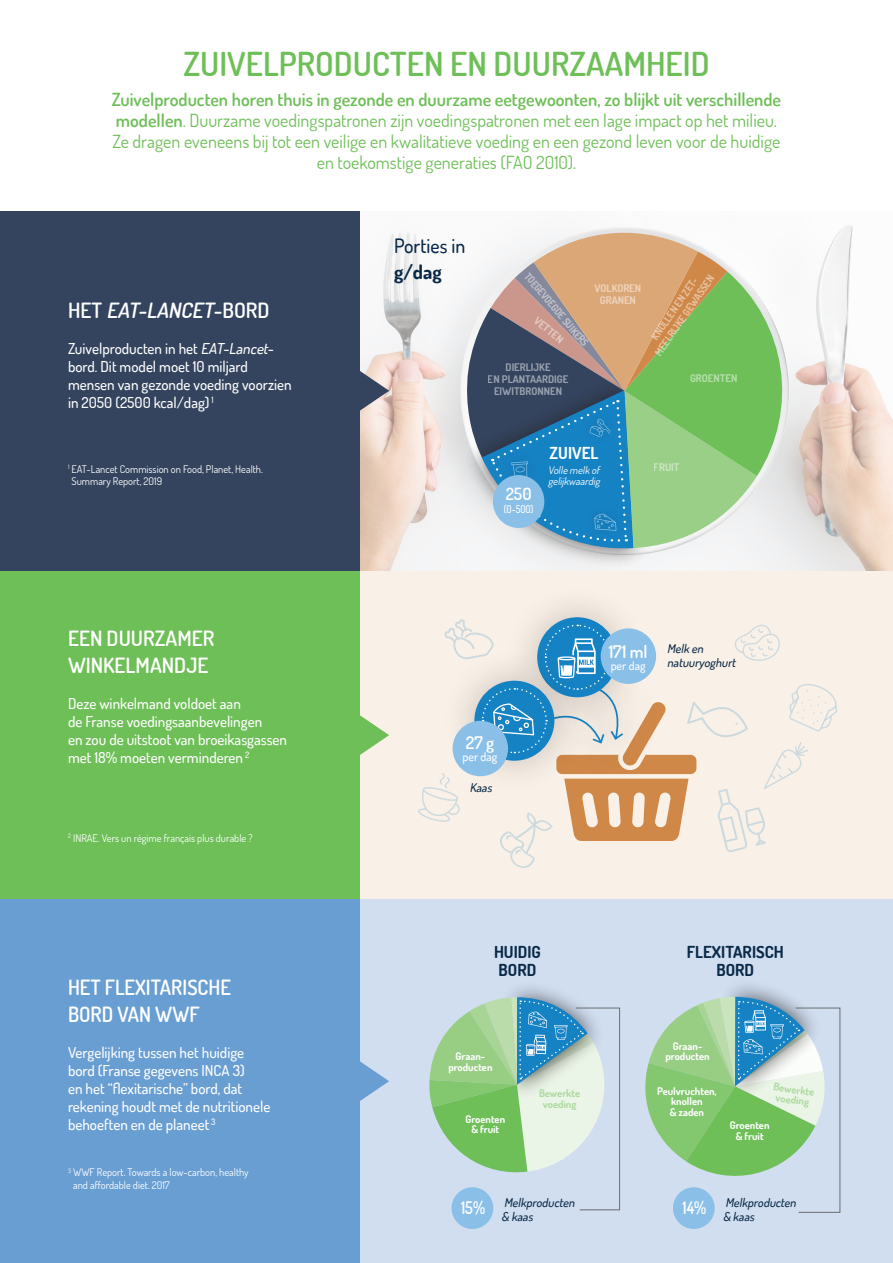
<style>
.page{position:relative;width:893px;height:1263px;background:#fff}
.page>*{position:absolute;margin:0;border:0;box-sizing:border-box;transform-origin:0 0}
.t1{font:600 33px "Dosis";color:#6ebf58}
.t2{font:600 21px/27px "Dosis";color:#fff;scale:.96 1}
.t3{font:600 21px/27px "Dosis";color:#fff}
.t4{font:italic 600 21px "Dosis";color:#fff}
.t5{font:500 19.8px "Dosis";color:#092947}
.t6{font:700 19.8px "Dosis";color:#092947}
.t7{font:18px/21px "Dosis";color:#6ebf58;text-align:center}
.t8{font:600 17.4px "Dosis";color:#fff}
.t9{font:600 17.4px "Dosis";color:#fff;scale:.9 1}
.t10{font:600 16.8px "Dosis";color:#fff}
.t11{font:700 16.5px/18px "Dosis";color:#092947}
.t12{font:700 16.5px "Dosis";color:#fff}
.t13{font:500 15px/18px "Dosis";color:#fff}
.t14{font:italic 500 12.15px/13.8px "Dosis";color:#092947}
.t15{font:500 12px "Dosis";color:#fff}
.t16{font:500 10.8px "Dosis";color:#fff;scale:.9 1}
.t17{font:10.5px/12.6px "Dosis";color:#fff}
.t18{font:700 10.5px/10.5px "Dosis";color:#fff;text-align:center}
.t19{font:700 10.5px/12px "Dosis";color:#fff;text-align:center;scale:.95 1}
.t20{font:700 10.5px/10.5px "Dosis";color:#6ebf58;text-align:center}
.t21{font:italic 10.5px/10.5px "Dosis";color:#fff}
.t22{font:700 10.5px "Dosis";color:#fff;scale:.9 1}
.s1{font-weight:600}
.s2{font-style:normal}
.s3{font-style:italic}
</style>
<div class="page">
<div style="left:360px;top:571px;width:533px;height:328px;background:#f9f0e7"></div>
<img style="left:360px;top:219px;width:533px;height:352px">
<div style="left:360px;top:899px;width:533px;height:364px;background:#d0def0"></div>
<div style="left:0;top:212px;width:360px;height:359px;background:#34445e"></div>
<div style="left:0;top:571px;width:360px;height:328px;background:#6ebf58"></div>
<div style="left:0;top:899px;width:360px;height:364px;background:#699ed3"></div>
<svg style="left:360px;top:371px;width:29px;height:40px"></svg>
<svg style="left:360px;top:715px;width:29px;height:40px"></svg>
<svg style="left:360px;top:1061px;width:29px;height:40px"></svg>
<img style="left:438px;top:226px;width:373px;height:345px">
<svg style="left:453px;top:343px;width:273px;height:228px;fill:#f3f3f4"></svg>
<svg style="left:466px;top:223px;width:334px;height:329px"></svg>
<div style="left:493px;top:475px;width:51px;height:53px;background:#8abfe8;border-radius:50%"></div>
<div style="left:503px;top:583px;width:149px;height:149px;background:#231f20;opacity:.25"></div>
<div style="left:452px;top:1187px;width:41px;height:42px;background:#8abfe8;border-radius:50%"></div>
<div style="left:673px;top:1187px;width:42px;height:42px;background:#8abfe8;border-radius:50%"></div>
<svg style="left:645px;top:985px;width:195px;height:228px"></svg>
<svg style="left:429px;top:987px;width:191px;height:223px"></svg>
<svg style="left:418px;top:619px;width:419px;height:249px"></svg>
<p class="t1" style="left:183px;top:43px;width:528px">ZUIVELPRODUCTEN EN DUURZAAMHEID</p>
<p class="t7" style="left:112px;top:88px;width:671px"><span class="s1">Zuivelproducten horen thuis in gezonde en duurzame eetgewoonten, zo blijkt uit verschillende modellen</span>. Duurzame voedingspatronen zijn voedingspatronen met een lage impact op het milieu.<br>Ze dragen eveneens bij tot een veilige en kwalitatieve voeding en een gezond leven voor de huidige en toekomstige generaties (FAO 2010).</p>
<p class="t4" style="left:68px;top:296px;width:203px"><span class="s2">H E T</span> EAT-LANCET<span class="s2">- B O R D</span></p>
<p class="t13" style="left:68px;top:339px;width:225px">Zuivelproducten in het <span class="s3">EAT-Lancet&shy;</span>bord. Dit model moet 10 miljard mensen van gezonde voeding voorzien in 2050 (2500 kcal/dag) <sup>1</sup></p>
<p class="t17" style="left:72px;top:462px;width:193px;text-indent:-4px"><sup>1</sup> EAT-Lancet Commission on Food, Planet, Health.<br>Summary Report, 2019</p>
<p class="t3" style="left:68px;top:624px;width:148px">EEN DUURZAMER<br>WINKELMANDJE</p>
<p class="t13" style="left:68px;top:694px;width:221px">Deze winkelmand voldoet aan<br>de Franse voedingsaanbevelingen<br>en zou de uitstoot van broeikasgassen met 18% moeten verminderen <sup>2</sup></p>
<p class="t17" style="left:68px;top:831px;width:186px"><sup>2</sup> INRAE. Vers un régime français plus durable ?</p>
<p class="t2" style="left:68px;top:973px;width:171px">HET FLEXITARISCHE<br>BORD VAN WWF</p>
<p class="t13" style="left:68px;top:1043px;width:204px">Vergelijking tussen het huidige bord (Franse gegevens INCA 3)<br>en het “flexitarische” bord, dat rekening houdt met de nutritionele behoeften en de planeet <sup>3</sup></p>
<p class="t17" style="left:73px;top:1166px;width:177px;text-indent:-5px"><sup>3</sup> WWF Report. Towards a low-carbon, healthy and affordable diet. 2017</p>
<p class="t5" style="left:394px;top:233px;width:73px">Porties in</p>
<p class="t6" style="left:394px;top:258px;width:49px">g/dag</p>
<p class="t22" style="left:532px;top:270px;width:104px;rotate:50deg">TOEGEVOEGDE SUIKERS</p>
<p class="t19" style="left:642px;top:344px;width:102px;rotate:-55deg">KNOLLEN EN ZET-<br>MEELRIJKE GEWASSEN</p>
<p class="t18" style="left:594px;top:282px;width:48px;line-height:12px">VOLKOREN<br>GRANEN</p>
<p class="t18" style="left:539px;top:315px;width:36px;rotate:39deg">VETTEN</p>
<p class="t18" style="left:488px;top:361px;width:82px;line-height:12px">DIERLIJKE<br>EN PLANTAARDIGE<br>EIWITBRONNEN</p>
<p class="t10" style="left:506px;top:482px;width:27px">250</p>
<p class="t16" style="left:504px;top:502px;width:35px">(0-500)</p>
<p class="t12" style="left:550px;top:442px;width:50px">ZUIVEL</p>
<p class="t21" style="left:548px;top:465px;width:56px">Volle melk of gelijkwaardig</p>
<p class="t18" style="left:690px;top:372px;width:49px">GROENTEN</p>
<p class="t18" style="left:654px;top:462px;width:27px">FRUIT</p>
<p class="t8" style="left:609px;top:640px;width:40px">171 ml</p>
<p class="t15" style="left:611px;top:658px;width:36px">per dag</p>
<p class="t14" style="left:667px;top:642px;width:73px">Melk en natuuryoghurt</p>
<p class="t8" style="left:466px;top:731px;width:30px">27 g</p>
<p class="t15" style="left:463px;top:749px;width:36px">per dag</p>
<p class="t14" style="left:470px;top:780px;width:26px">Kaas</p>
<p class="t11" style="left:494px;top:943px;width:48px">HUIDIG<br>BORD</p>
<p class="t11" style="left:687px;top:943px;width:98px;text-align:center">FLEXITARISCH<br>BORD</p>
<p class="t18" style="left:673px;top:1041px;width:31px">Graan-</p>
<p class="t18" style="left:456px;top:1051px;width:31px">Graan-</p>
<p class="t18" style="left:665px;top:1051px;width:46px">producten</p>
<p class="t18" style="left:448px;top:1061px;width:46px">producten</p>
<p class="t18" style="left:465px;top:1114px;width:41px">Groenten &amp; fruit</p>
<p class="t20" style="left:539px;top:1088px;width:43px">Bewerkte voeding</p>
<p class="t18" style="left:657px;top:1085px;width:61px">Peulvruchten, knollen<br>&amp; zaden</p>
<p class="t20" style="left:774px;top:1081px;width:43px;rotate:8deg">Bewerkte voeding</p>
<p class="t18" style="left:730px;top:1120px;width:41px">Groenten &amp; fruit</p>
<p class="t9" style="left:461px;top:1197px;width:28px">15%</p>
<p class="t14" style="left:723px;top:1196px;width:77px">Melkproducten &amp; kaas</p>
<p class="t14" style="left:502px;top:1196px;width:77px">Melkproducten &amp; kaas</p>
<p class="t9" style="left:683px;top:1197px;width:28px">14%</p>
</div>
